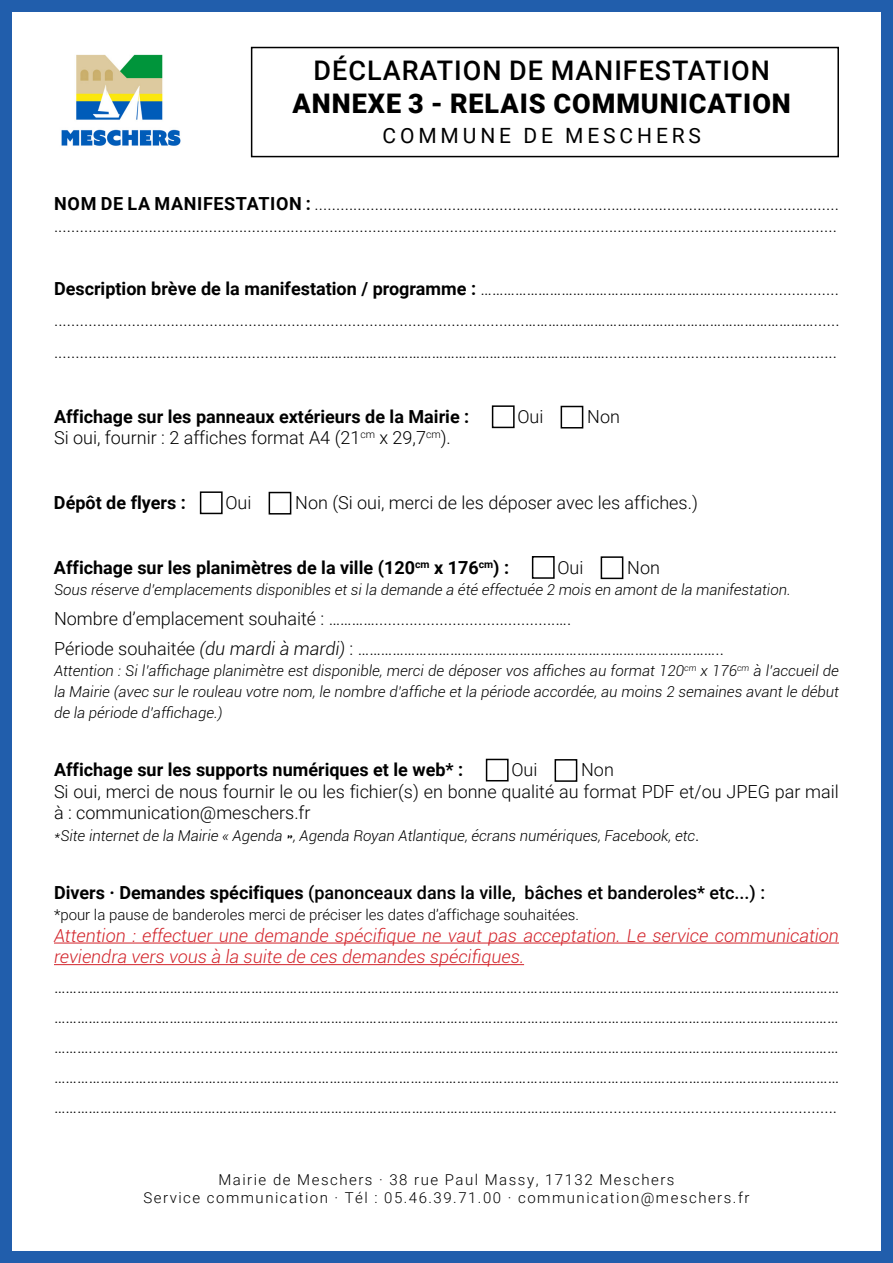
<style>
.page{position:relative;width:893px;height:1263px;background:#fff}
.page>*{position:absolute;margin:0;border:0;box-sizing:border-box;transform-origin:0 0}
.t1{font:900 27px "Roboto";letter-spacing:.035em;color:#000}
.t2{font:500 27px "Roboto";letter-spacing:.035em;color:#000}
.t3{font:21px "Roboto";letter-spacing:.185em;color:#000}
.t4{font:300 18px/30px "Roboto";color:#000}
.t5{font:700 18px "Roboto";color:#000}
.t6{font:italic 300 18px/21.6px "Roboto";color:#d2232a}
.t7{font:500 18px "Roboto";color:#000}
.t8{font:italic 300 15px/21px "Roboto";color:#000;text-align:justify}
.t9{font:300 15px/18px "Roboto";letter-spacing:.1em;color:#000;text-align:center}
.t10{font:300 15px "Roboto";color:#000}
.s1{font-weight:700}
.s2{font-style:italic}
.s3{font-style:normal;font-size:18px}
</style>
<div class="page">
<hr style="left:54px;top:942px;width:785px;height:1px;background:#d2232a">
<hr style="left:54px;top:964px;width:470px;height:1px;background:#d2232a">
<div style="left:251px;top:47px;width:588px;height:110px;border:2px solid #000"></div>
<div style="left:492px;top:405px;width:23px;height:23px;border:2px solid #000"></div>
<div style="left:561px;top:406px;width:22px;height:22px;border:2px solid #000"></div>
<div style="left:0;top:0;width:893px;height:1263px;border:12px solid #215eac"></div>
<img style="left:61px;top:54px;width:120px;height:92px">
<div style="left:200px;top:491px;width:23px;height:23px;border:2px solid #000"></div>
<div style="left:269px;top:492px;width:22px;height:22px;border:2px solid #000"></div>
<div style="left:532px;top:556px;width:23px;height:23px;border:2px solid #000"></div>
<div style="left:601px;top:556px;width:22px;height:23px;border:2px solid #000"></div>
<div style="left:486px;top:759px;width:23px;height:22px;border:2px solid #000"></div>
<div style="left:555px;top:759px;width:22px;height:23px;border:2px solid #000"></div>
<h1 class="t2" style="left:314px;top:52px;width:458px">DÉCLARATION DE MANIFESTATION</h1>
<h1 class="t1" style="left:293px;top:84px;width:500px">ANNEXE 3 - RELAIS COMMUNICATION</h1>
<p class="t3" style="left:382px;top:120px;width:320px">COMMUNE DE MESCHERS</p>
<p class="t4" style="left:54px;top:192px;width:786px;line-height:21.6px"><span class="s1">NOM DE LA MANIFESTATION :</span> .......................................................................................................................... ......................................................................................................................................................................................</p>
<p class="t4" style="left:54px;top:272px;width:787px;line-height:31.5px;text-align:justify"><span class="s1">Description brève de la manifestation / programme :</span> …………………………………………………….….......................... .............................................................................................................…………………………………………………………………...... ...........................................................…………………..………………………………………………......................................................</p>
<p class="t5" style="left:54px;top:404px;width:417px">Affichage sur les panneaux extérieurs de la Mairie :</p>
<p class="t4" style="left:517px;top:401px;width:28px">Oui</p>
<p class="t4" style="left:587px;top:401px;width:34px">Non</p>
<p class="t4" style="left:54px;top:422px;width:398px">Si oui, fournir : 2 affiches format A4 (21<sup>cm</sup> x 29,7<sup>cm</sup>).</p>
<p class="t5" style="left:54px;top:490px;width:134px">Dépôt de flyers :</p>
<p class="t4" style="left:225px;top:487px;width:28px">Oui</p>
<p class="t4" style="left:295px;top:487px;width:404px">Non (Si oui, merci de les déposer avec les affiches.)</p>
<p class="t5" style="left:54px;top:555px;width:457px">Affichage sur les planimètres de la ville (120<sup>cm</sup> x 176<sup>cm</sup>) :</p>
<p class="t4" style="left:557px;top:552px;width:28px">Oui</p>
<p class="t4" style="left:627px;top:552px;width:34px">Non</p>
<p class="t8" style="left:54px;top:579px;width:738px">Sous réserve d’emplacements disponibles et si la demande a été effectuée 2 mois en amont de la manifestation.</p>
<p class="t4" style="left:54px;top:603px;width:672px">Nombre d’emplacement souhaité : …………..........................................….<br>Période souhaitée <span class="s2">(du mardi à mardi)</span> : …………………………………………………………………………………..</p>
<p class="t8" style="left:54px;top:660px;width:786px">Attention : Si l’affichage planimètre est disponible, merci de déposer vos affiches au format 120<sup>cm</sup> x 176<sup>cm</sup> à l’accueil de la Mairie (avec sur le rouleau votre nom, le nombre d’affiche et la période accordée, au moins 2 semaines avant le début de la période d’affichage.)</p>
<p class="t5" style="left:54px;top:757px;width:411px">Affichage sur les supports numériques et le web* :</p>
<p class="t4" style="left:511px;top:754px;width:28px">Oui</p>
<p class="t4" style="left:54px;top:758px;width:786px;line-height:21.6px;text-indent:527px">Non<br>Si oui, merci de nous fournir le ou les fichier(s) en bonne qualité au format PDF et/ou JPEG par mail à : communication@meschers.fr</p>
<p class="t8" style="left:54px;top:824px;width:647px">*Site internet de la Mairie « Agenda », Agenda Royan Atlantique, écrans numériques, Facebook, etc<span class="s3">.</span></p>
<p class="t7" style="left:54px;top:879px;width:713px"><span class="s1">Divers · Demandes spécifiques</span> (panonceaux dans la ville, bâches et banderoles* etc...) :</p>
<p class="t10" style="left:54px;top:904px;width:526px">*pour la pause de banderoles merci de préciser les dates d’affichage souhaitées.</p>
<p class="t6" style="left:54px;top:924px;width:786px">Attention : effectuer une demande spécifique ne vaut pas acceptation. Le service communication reviendra vers vous à la suite de ces demandes spécifiques.</p>
<p class="t4" style="left:54px;top:971px;width:787px;text-align:justify">…………………………………………………………………………………………………………..……………………………………………………………………… …………………………………………………………………………………………………………………………………………………………………………………… ………...........................................................………………………………………………………………………………………………………………… …………………………………………..……………………………………………………………………………………………………………………………………… ……………………………………………………………………………………………………………………………........................................................</p>
<p class="t9" style="left:143px;top:1170px;width:608px">Mairie de Meschers · 38 rue Paul Massy, 17132 Meschers<br>Service communication · Tél : 05.46.39.71.00 · communication@meschers.fr</p>
</div>
